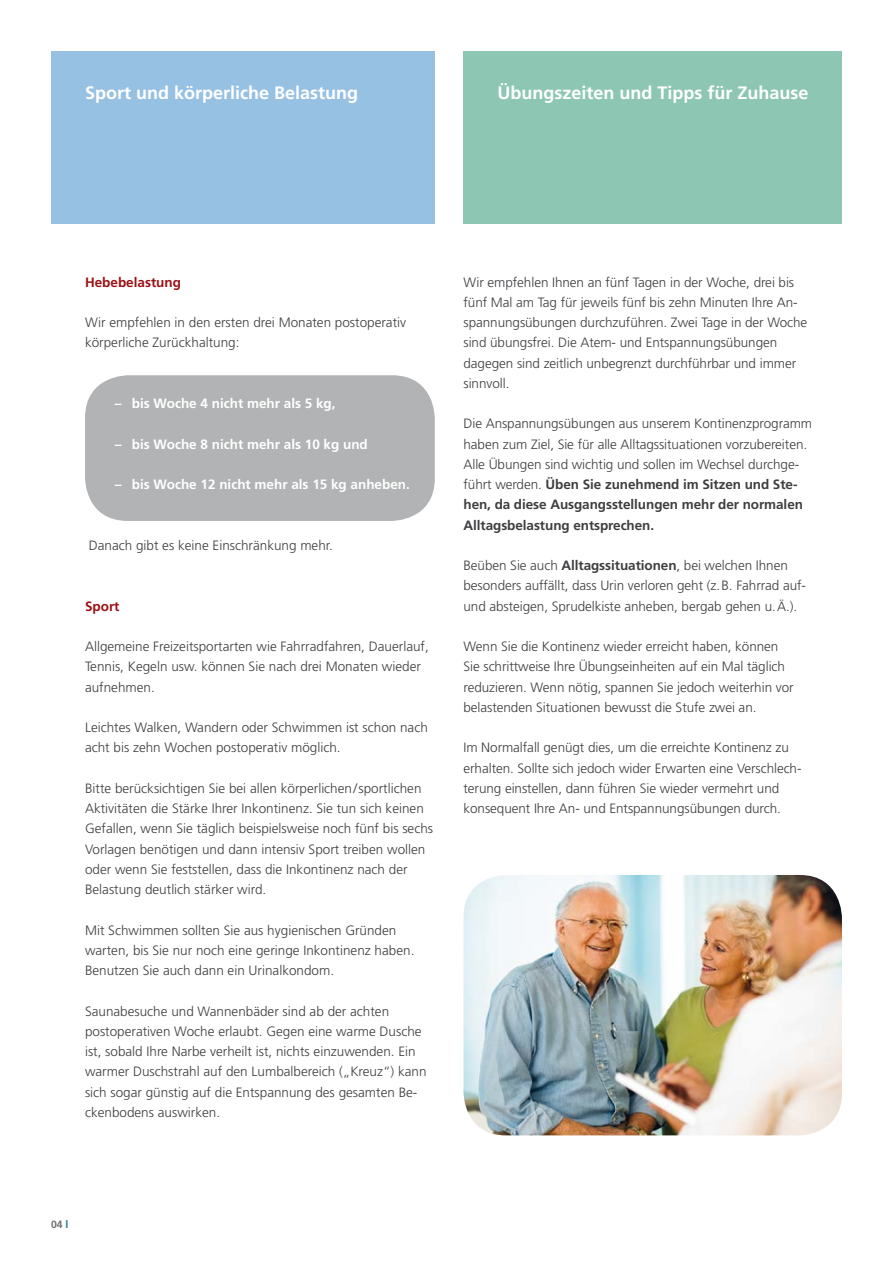
<style>
.page{position:relative;width:893px;height:1263px;background:#fff}
.page>*{position:absolute;margin:0;border:0;box-sizing:border-box;transform-origin:0 0}
.t1{font:700 18px "Frutiger";color:#fff}
.t2{font:300 13.5px/20.2px "Frutiger";color:#3e3d40}
.t3{font:700 13.5px "Frutiger";color:#fff}
.t4{font:700 13.5px "Frutiger";color:#9b1115}
.t5{font:700 10.5px "Frutiger";color:#707172}
.s1{font-weight:700}
.s2{color:#1d7e8a}
</style>
<div class="page">
<div style="left:85px;top:375px;width:350px;height:146px;background:#b1b3b4;border-radius:43px"></div>
<div style="left:51px;top:51px;width:384px;height:172px;background:#96c1e3"></div>
<img style="left:463px;top:875px;width:379px;height:260px">
<div style="left:463px;top:51px;width:379px;height:172px;background:#8dc7b3"></div>
<p class="t1" style="left:85px;top:82px;width:275px">Sport und körperliche Belastung</p>
<p class="t1" style="left:497px;top:82px;width:313px">Übungszeiten und Tipps für Zuhause</p>
<p class="t4" style="left:85px;top:274px;width:98px">Hebebelastung</p>
<p class="t2" style="left:85px;top:312px;width:323px">Wir empfehlen in den ersten drei Monaten postoperativ körperliche Zurückhaltung:</p>
<p class="t3" style="left:115px;top:395px;width:222px">– bis Woche 4 nicht mehr als 5 kg,</p>
<p class="t3" style="left:115px;top:436px;width:255px">– bis Woche 8 nicht mehr als 10 kg und</p>
<p class="t3" style="left:115px;top:476px;width:297px">– bis Woche 12 nicht mehr als 15 kg anheben.</p>
<p class="t2" style="left:89px;top:535px;width:246px">Danach gibt es keine Einschränkung mehr.</p>
<p class="t4" style="left:85px;top:598px;width:36px">Sport</p>
<p class="t2" style="left:85px;top:636px;width:345px">Allgemeine Freizeitsportarten wie Fahrradfahren, Dauerlauf,<br>Tennis, Kegeln usw. können Sie nach drei Monaten wieder aufnehmen.</p>
<p class="t2" style="left:85px;top:717px;width:344px">Leichtes Walken, Wandern oder Schwimmen ist schon nach acht bis zehn Wochen postoperativ möglich.</p>
<p class="t2" style="left:85px;top:778px;width:350px">Bitte berücksichtigen Sie bei allen körperlichen/sportlichen Aktivitäten die Stärke Ihrer Inkontinenz. Sie tun sich keinen Gefallen, wenn Sie täglich beispielsweise noch fünf bis sechs Vorlagen benötigen und dann intensiv Sport treiben wollen oder wenn Sie feststellen, dass die Inkontinenz nach der Belastung deutlich stärker wird.</p>
<p class="t2" style="left:85px;top:920px;width:331px">Mit Schwimmen sollten Sie aus hygienischen Gründen warten, bis Sie nur noch eine geringe Inkontinenz haben.<br>Benutzen Sie auch dann ein Urinalkondom.</p>
<p class="t2" style="left:85px;top:1001px;width:343px">Saunabesuche und Wannenbäder sind ab der achten postoperativen Woche erlaubt. Gegen eine warme Dusche ist, sobald Ihre Narbe verheilt ist, nichts einzuwenden. Ein warmer Duschstrahl auf den Lumbalbereich („Kreuz“) kann sich sogar günstig auf die Entspannung des gesamten Be&shy;ckenbodens auswirken.</p>
<p class="t2" style="left:463px;top:272px;width:345px">Wir empfehlen Ihnen an fünf Tagen in der Woche, drei bis fünf Mal am Tag für jeweils fünf bis zehn Minuten Ihre An&shy;spannungsübungen durchzuführen. Zwei Tage in der Woche sind übungsfrei. Die Atem- und Entspannungsübungen dagegen sind zeitlich unbegrenzt durchführbar und immer sinnvoll.</p>
<p class="t2" style="left:463px;top:414px;width:350px">Die Anspannungsübungen aus unserem Kontinenzprogramm haben zum Ziel, Sie für alle Alltagssituationen vorzubereiten.<br>Alle Übungen sind wichtig und sollen im Wechsel durchge&shy;führt werden. <span class="s1">Üben Sie zunehmend im Sitzen und Ste&shy;hen, da diese Ausgangsstellungen mehr der normalen Alltagsbelastung entsprechen.</span></p>
<p class="t2" style="left:463px;top:555px;width:344px">Beüben Sie auch <span class="s1">Alltagssituationen</span>, bei welchen Ihnen besonders auffällt, dass Urin verloren geht (z.B. Fahrrad auf&shy;und absteigen, Sprudelkiste anheben, bergab gehen u.Ä.).</p>
<p class="t2" style="left:463px;top:636px;width:332px">Wenn Sie die Kontinenz wieder erreicht haben, können Sie schrittweise Ihre Übungseinheiten auf ein Mal täglich reduzieren. Wenn nötig, spannen Sie jedoch weiterhin vor belastenden Situationen bewusst die Stufe zwei an.</p>
<p class="t2" style="left:463px;top:738px;width:340px">Im Normalfall genügt dies, um die erreichte Kontinenz zu erhalten. Sollte sich jedoch wider Erwarten eine Verschlech&shy;terung einstellen, dann führen Sie wieder vermehrt und konsequent Ihre An- und Entspannungsübungen durch.</p>
<p class="t5" style="left:51px;top:1218px;width:19px">04 <span class="s2">l</span></p>
</div>
